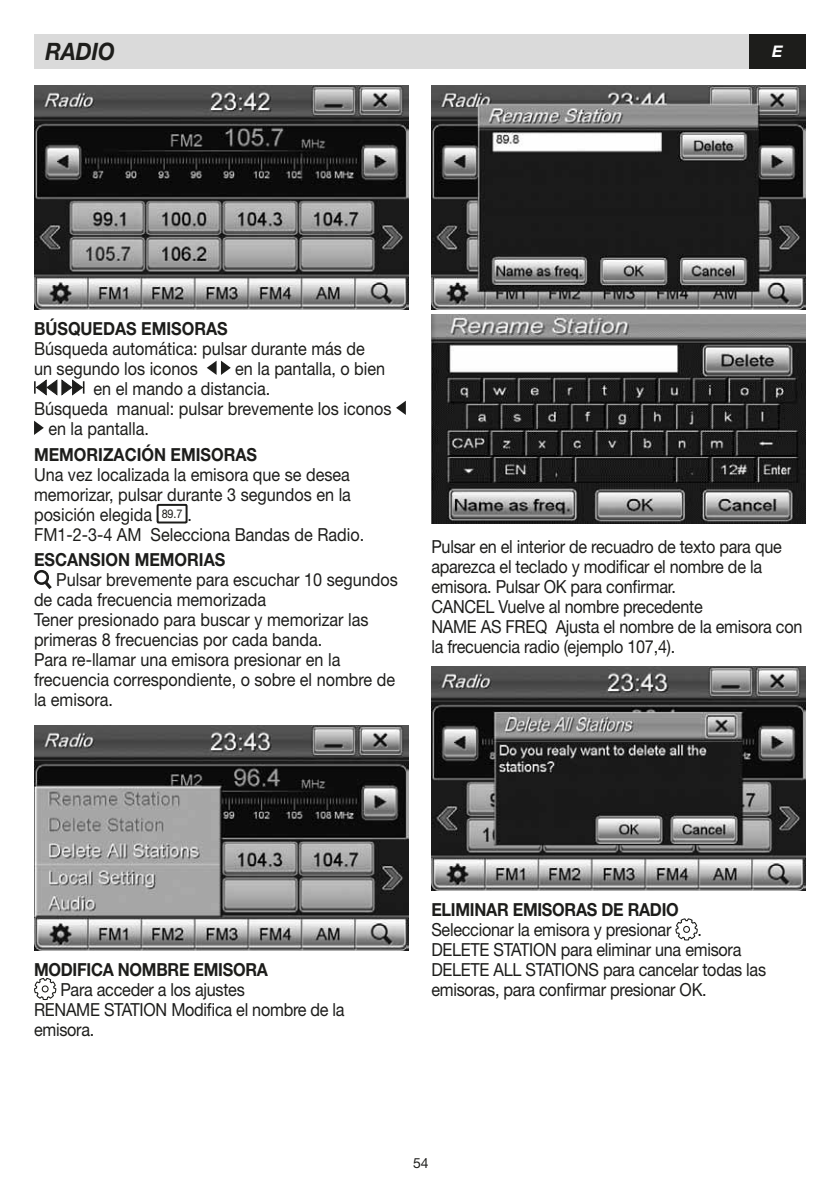
<style>
.page{position:relative;width:840px;height:1191px;background:#fff}
.page>*{position:absolute;margin:0;border:0;box-sizing:border-box;transform-origin:0 0}
.t1{font:italic 700 24px "Helvetica Neue";color:#1d1d1b;scale:.9 1}
.t2{font:18px/20px "Helvetica Neue";color:#1d1d1b;scale:.9 1}
.t3{font:700 18px "Helvetica Neue";color:#1d1d1b;scale:.9 1}
.t4{font:italic 700 16px "Helvetica Neue";color:#fff}
.t5{font:14px "Helvetica Neue";color:#1d1d1b}
.s1{font-size:12px}
</style>
<div class="page">
<div style="left:34px;top:34px;width:771px;height:34px;background:#dadada"></div>
<div style="left:748px;top:34px;width:57px;height:34px;background:#1d1d1b"></div>
<svg style="left:207px;top:361px;width:24px;height:14px"></svg>
<svg style="left:34px;top:379px;width:50px;height:16px"></svg>
<svg style="left:396px;top:401px;width:9px;height:14px"></svg>
<svg style="left:34px;top:421px;width:10px;height:14px"></svg>
<div style="left:156px;top:504px;width:31px;height:19px;border:2px solid #1d1d1b"></div>
<svg style="left:44px;top:580px;width:8px;height:9px"></svg>
<div style="left:34px;top:570px;width:15px;height:15px;border:3px solid #1d1d1b;border-radius:50%"></div>
<svg style="left:34px;top:977px;width:23px;height:24px"></svg>
<svg style="left:675px;top:918px;width:23px;height:23px"></svg>
<img style="left:34px;top:85px;width:374px;height:224px">
<img style="left:34px;top:726px;width:374px;height:224px">
<img style="left:431px;top:85px;width:374px;height:225px">
<img style="left:431px;top:314px;width:374px;height:210px">
<img style="left:431px;top:666px;width:374px;height:224px">
<h1 class="t1" style="left:45px;top:37px;width:79px">RADIO</h1>
<p class="t4" style="left:771px;top:42px;width:12px">E</p>
<p class="t3" style="left:34px;top:317px;width:217px">BÚSQUEDAS EMISORAS</p>
<p class="t2" style="left:34px;top:338px;width:369px">Búsqueda automática: pulsar durante más de un segundo los iconos</p>
<p class="t2" style="left:235px;top:358px;width:168px">en la pantalla, o bien</p>
<p class="t2" style="left:93px;top:378px;width:198px">en el mando a distancia.</p>
<p class="t2" style="left:34px;top:398px;width:398px">Búsqueda manual: pulsar brevemente los iconos</p>
<p class="t2" style="left:48px;top:418px;width:113px">en la pantalla.</p>
<p class="t3" style="left:34px;top:443px;width:249px">MEMORIZACIÓN EMISORAS</p>
<p class="t2" style="left:34px;top:464px;width:368px">Una vez localizada la emisora que se desea memorizar, pulsar durante 3 segundos en la posición elegida <span class="s1">89.7</span> .<br>FM1-2-3-4 AM Selecciona Bandas de Radio.</p>
<p class="t3" style="left:34px;top:549px;width:214px">ESCANSION MEMORIAS</p>
<p class="t2" style="left:34px;top:569px;width:405px;text-indent:22px">Pulsar brevemente para escuchar 10 segundos de cada frecuencia memorizada<br>Tener presionado para buscar y memorizar las primeras 8 frecuencias por cada banda.<br>Para re-llamar una emisora presionar en la frecuencia correspondiente, o sobre el nombre de la emisora.</p>
<p class="t2" style="left:431px;top:536px;width:413px">Pulsar en el interior de recuadro de texto para que aparezca el teclado y modificar el nombre de la emisora. Pulsar OK para confirmar.<br>CANCEL Vuelve al nombre precedente<br>NAME AS FREQ Ajusta el nombre de la emisora con la frecuencia radio (ejemplo 107,4).</p>
<p class="t3" style="left:34px;top:958px;width:261px">MODIFICA NOMBRE EMISORA</p>
<p class="t2" style="left:34px;top:979px;width:346px;text-indent:26px">Para acceder a los ajustes<br>RENAME STATION Modifica el nombre de la emisora.</p>
<p class="t3" style="left:431px;top:898px;width:276px">ELIMINAR EMISORAS DE RADIO</p>
<p class="t2" style="left:431px;top:919px;width:268px">Seleccionar la emisora y presionar</p>
<p class="t2" style="left:431px;top:919px;width:373px;text-indent:266px">.<br>DELETE STATION para eliminar una emisora<br>DELETE ALL STATIONS para cancelar todas las emisoras, para confirmar presionar OK.</p>
<p class="t5" style="left:413px;top:1154px;width:17px">54</p>
</div>
